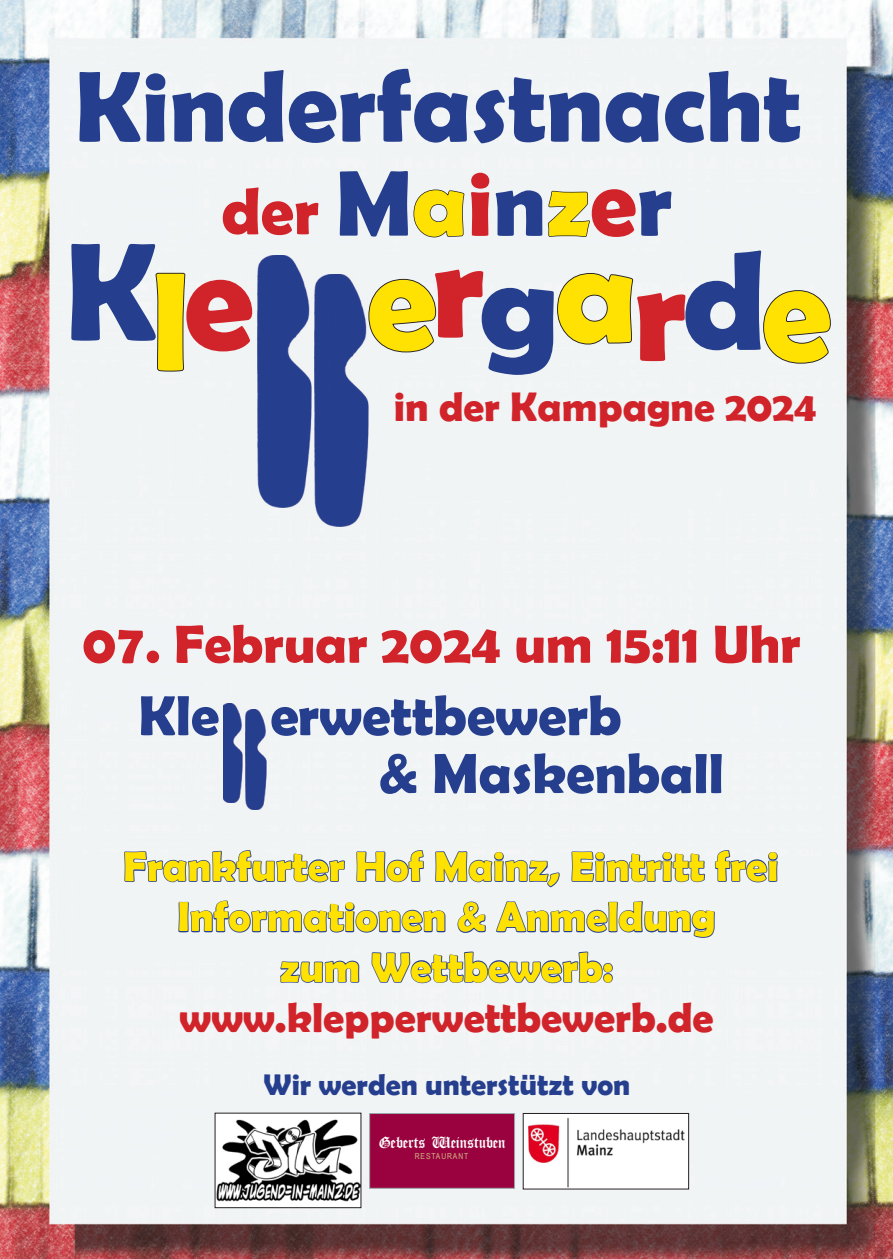
<style>
.page{position:relative;width:893px;height:1259px;background:#fff}
.page>*{position:absolute;margin:0;border:0;box-sizing:border-box;transform-origin:0 0}
.t1{font:700 140.4px "Berlin Sans FB Demi";letter-spacing:-.035em;color:#ffe201}
.t2{font:700 101.4px "Berlin Sans FB Demi";color:#253f8e}
.t3{font:700 66.3px "Berlin Sans FB Demi";color:#d1232a}
.t4{font:700 56.7px/57.9px "Berlin Sans FB Demi";color:#253f8e}
.t5{font:700 54px "Berlin Sans FB Demi";color:#d1232a}
.t6{font:700 42px/50.4px "Berlin Sans FB Demi";color:#ffe201;text-align:center}
.t7{font:700 42px "Berlin Sans FB Demi";color:#d1232a}
.t8{font:700 41.4px "Berlin Sans FB Demi";color:#d1232a}
.t9{font:700 30px "Berlin Sans FB Demi";color:#253f8e}
.t10{font:15px "Old English Gothic";letter-spacing:.01em;color:#fff}
.t11{font:8.1px "Arial Narrow";letter-spacing:.11em;color:#d1b987}
.s1{font-size:93.6px;color:#253f8e}
.s2{font-size:93.6px;color:#ffe201}
.s3{font-size:93.6px}
.s4{color:#253f8e}
.s5{color:#d1232a}
</style>
<div class="page">
<img style="left:0;top:0;width:893px;height:1259px">
<img style="left:258px;top:256px;width:59px;height:251px">
<img style="left:315px;top:275px;width:59px;height:251px">
<svg style="left:155px;top:248px;width:31px;height:125px"></svg>
<svg style="left:367px;top:278px;width:70px;height:75px"></svg>
<svg style="left:556px;top:272px;width:78px;height:73px"></svg>
<svg style="left:762px;top:289px;width:70px;height:75px"></svg>
<svg style="left:413px;top:189px;width:52px;height:49px"></svg>
<svg style="left:547px;top:190px;width:44px;height:48px"></svg>
<img style="left:525px;top:1115px;width:162px;height:72px">
<div style="left:523px;top:1113px;width:166px;height:76px;border:1px solid #231f20"></div>
<img style="left:217px;top:1115px;width:142px;height:91px">
<div style="left:215px;top:1113px;width:146px;height:95px;border:1px solid #231f20"></div>
<div style="left:369px;top:1113px;width:146px;height:75px;background:#99023e;border:1px solid #98a8ab"></div>
<svg style="left:123px;top:842px;width:656px;height:164px"></svg>
<img style="left:224px;top:703px;width:21px;height:100px">
<img style="left:245px;top:709px;width:24px;height:100px">
<h2 class="t2" style="left:75px;top:48px;width:728px">Kinderfastnacht</h2>
<h3 class="t3" style="left:222px;top:173px;width:452px">der <span class="s1">M</span><span class="s2">a</span><span class="s3">i</span><span class="s1">n</span><span class="s2">z</span><span class="s3">e</span><span class="s1">r</span></h3>
<h1 class="t1" style="left:65px;top:225px;width:768px"><span class="s4">K</span>l<span class="s5">e</span> e<span class="s5">r</span><span class="s4">g</span>a<span class="s5">r</span><span class="s4">d</span>e</h1>
<p class="t8" style="left:394px;top:383px;width:424px">in der Kampagne 2024</p>
<p class="t5" style="left:82px;top:613px;width:720px">07. Februar 2024 um 15:11 Uhr</p>
<h3 class="t4" style="left:378px;top:686px;width:347px;text-indent:-240px">Kle erwettbewerb<br>&amp; Maskenball</h3>
<p class="t6" style="left:123px;top:840px;width:657px">Frankfurter Hof Mainz, Eintritt frei<br>Informationen &amp; Anmeldung<br>zum Wettbewerb:</p>
<p class="t7" style="left:180px;top:993px;width:535px">www.klepperwettbewerb.de</p>
<p class="t9" style="left:264px;top:1067px;width:368px">Wir werden unterstützt von</p>
<p class="t10" style="left:379px;top:1134px;width:128px">Geberts Weinstuben</p>
<p class="t11" style="left:415px;top:1150px;width:55px">RESTAURANT</p>
</div>
